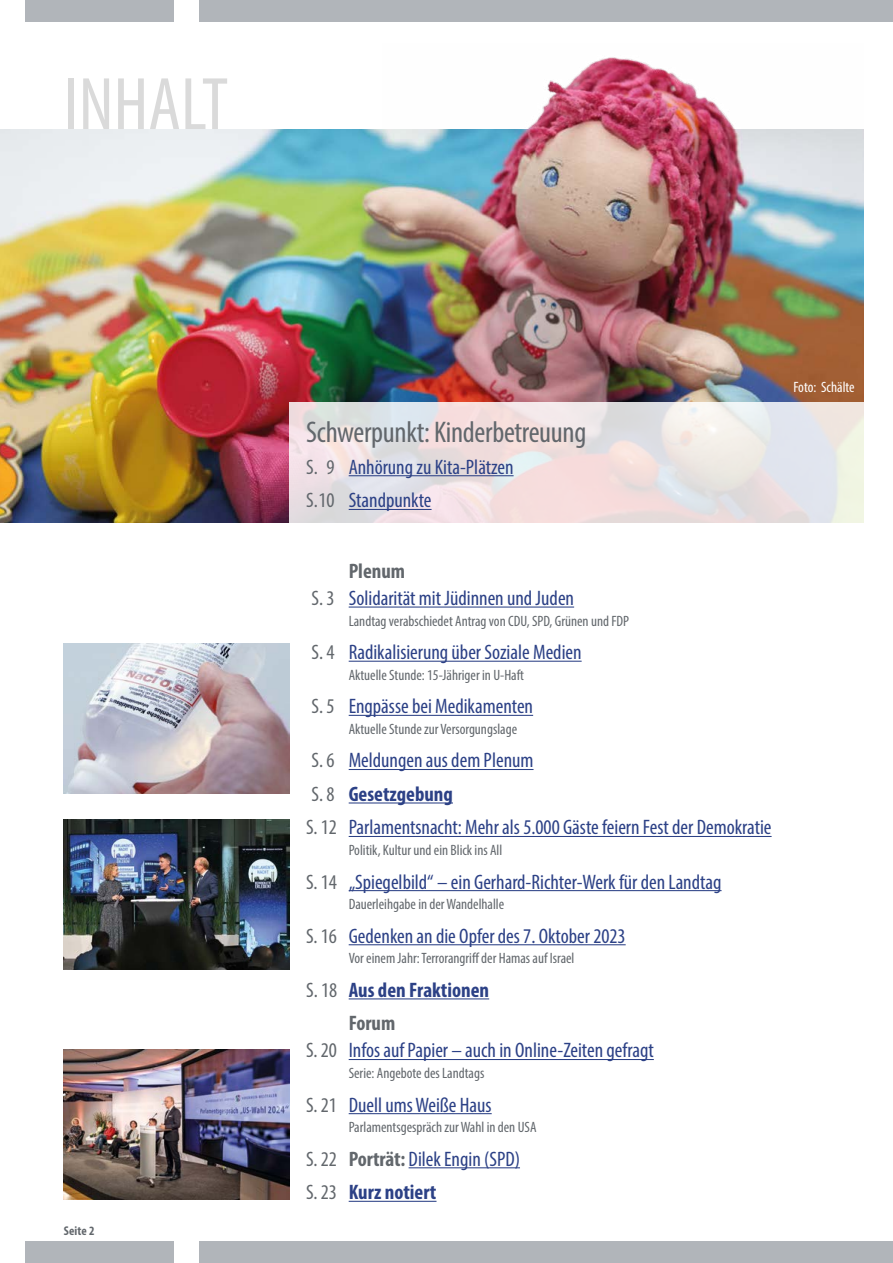
<style>
.page{position:relative;width:893px;height:1263px;background:#fff}
.page>*{position:absolute;margin:0;border:0;box-sizing:border-box;transform-origin:0 0}
.Überschrift{font:condensed 75px "Myriad Pro";color:#dadada}
.Inhalt_2te_Head{font:condensed 30px "Myriad Pro";letter-spacing:-.01em;color:#62676c}
.Inhalt{font:condensed 21px/27.2px "Myriad Pro";color:#2c4186}
.Inhalt-2{font:700 condensed 21px "Myriad Pro";color:#2c4186}
.Inhalt_Main{font:condensed 21px "Myriad Pro";color:#2c4186}
.Inhalt-3{font:condensed 15px "Myriad Pro";color:#62676c}
.BU_weiß_mit_Einzug{font:condensed 15px "Myriad Pro";color:#fff}
.t1{font:700 condensed 12.75px "Myriad Pro";letter-spacing:.01em;color:#62676c}
.s1{color:#62676c}
.s2{font-weight:700;color:#62676c}
.s3{font-weight:400;color:#62676c}
</style>
<div class="page">
<img style="left:528px;top:57px;width:207px;height:72px">
<img style="left:0;top:129px;width:863px;height:393px">
<svg style="left:289px;top:402px;width:574px;height:121px;background:#eae2e3"></svg>
<hr style="left:349px;top:475px;width:165px;height:1px;background:#2c4186">
<hr style="left:349px;top:509px;width:83px;height:1px;background:#2c4186">
<hr style="left:349px;top:606px;width:225px;height:2px;background:#2c4186">
<hr style="left:349px;top:661px;width:233px;height:1px;background:#2c4186">
<hr style="left:349px;top:715px;width:184px;height:1px;background:#2c4186">
<hr style="left:349px;top:769px;width:185px;height:1px;background:#2c4186">
<hr style="left:349px;top:802px;width:104px;height:1px;background:#2c4186">
<hr style="left:349px;top:836px;width:423px;height:1px;background:#2c4186">
<hr style="left:349px;top:890px;width:373px;height:1px;background:#2c4186">
<hr style="left:349px;top:944px;width:277px;height:1px;background:#2c4186">
<hr style="left:349px;top:998px;width:140px;height:1px;background:#2c4186">
<hr style="left:349px;top:1059px;width:305px;height:1px;background:#2c4186">
<hr style="left:349px;top:1113px;width:143px;height:1px;background:#2c4186">
<hr style="left:409px;top:1167px;width:111px;height:1px;background:#2c4186">
<hr style="left:349px;top:1201px;width:87px;height:1px;background:#2c4186">
<img style="left:64px;top:1049px;width:225px;height:150px">
<img style="left:64px;top:819px;width:225px;height:150px">
<img style="left:64px;top:643px;width:225px;height:150px">
<div style="left:200px;top:1242px;width:693px;height:21px;background:#b1b5ba"></div>
<div style="left:26px;top:1242px;width:148px;height:21px;background:#b1b5ba"></div>
<div style="left:200px;top:0;width:693px;height:21px;background:#b1b5ba"></div>
<div style="left:26px;top:0;width:148px;height:21px;background:#b1b5ba"></div>
<p class="Überschrift" style="left:64px;top:59px;width:166px">INHALT</p>
<p class="t1" style="left:64px;top:1222px;width:32px">Seite 2</p>
<p class="Inhalt_2te_Head" style="left:306px;top:414px;width:282px">Schwerpunkt: Kinderbetreuung</p>
<p class="Inhalt_Main" style="left:306px;top:454px;width:209px"><span class="s1">S. 9</span> Anhörung zu Kita-Plätzen</p>
<p class="Inhalt_Main" style="left:306px;top:488px;width:127px"><span class="s1">S.10</span> Standpunkte</p>
<p class="Inhalt" style="left:312px;top:557px;width:264px;text-indent:37px"><span class="s2">Plenum<br></span><span class="s1">S. 3</span> Solidarität mit Jüdinnen und Juden</p>
<p class="Inhalt-3" style="left:349px;top:612px;width:282px">Landtag verabschiedet Antrag von CDU, SPD, Grünen und FDP</p>
<p class="Inhalt" style="left:312px;top:638px;width:272px"><span class="s1">S. 4</span> Radikalisierung über Soziale Medien</p>
<p class="Inhalt-3" style="left:349px;top:666px;width:177px">Aktuelle Stunde: 15-Jähriger in U-Haft</p>
<p class="Inhalt" style="left:312px;top:692px;width:223px"><span class="s1">S. 5</span> Engpässe bei Medikamenten</p>
<p class="Inhalt-3" style="left:349px;top:720px;width:170px">Aktuelle Stunde zur Versorgungslage</p>
<p class="Inhalt" style="left:312px;top:747px;width:223px"><span class="s1">S. 6</span> Meldungen aus dem Plenum</p>
<p class="Inhalt-2" style="left:312px;top:781px;width:143px"><span class="s3">S. 8</span> Gesetzgebung</p>
<p class="Inhalt" style="left:306px;top:814px;width:467px"><span class="s1">S. 12</span> Parlamentsnacht: Mehr als 5.000 Gäste feiern Fest der Demokratie</p>
<p class="Inhalt-3" style="left:349px;top:841px;width:155px">Politik, Kultur und ein Blick ins All</p>
<p class="Inhalt" style="left:306px;top:868px;width:417px"><span class="s1">S. 14</span> „Spiegelbild“ – ein Gerhard-Richter-Werk für den Landtag</p>
<p class="Inhalt-3" style="left:349px;top:895px;width:157px">Dauerleihgabe in der Wandelhalle</p>
<p class="Inhalt" style="left:306px;top:922px;width:321px"><span class="s1">S. 16</span> Gedenken an die Opfer des 7. Oktober 2023</p>
<p class="Inhalt-3" style="left:349px;top:949px;width:227px">Vor einem Jahr: Terrorangriff der Hamas auf Israel</p>
<p class="Inhalt-2" style="left:306px;top:977px;width:185px"><span class="s3">S. 18</span> Aus den Fraktionen</p>
<p class="Inhalt" style="left:306px;top:1009px;width:349px;text-indent:43px"><span class="s2">Forum<br></span><span class="s1">S. 20</span> Infos auf Papier – auch in Online-Zeiten gefragt</p>
<p class="Inhalt-3" style="left:349px;top:1064px;width:137px">Serie: Angebote des Landtags</p>
<p class="Inhalt" style="left:306px;top:1091px;width:187px"><span class="s1">S. 21</span> Duell ums Weiße Haus</p>
<p class="Inhalt-3" style="left:349px;top:1118px;width:189px">Parlamentsgespräch zur Wahl in den USA</p>
<p class="Inhalt" style="left:306px;top:1145px;width:215px"><span class="s1">S. 22</span> <span class="s2">Porträt:</span> Dilek Engin (SPD)</p>
<p class="Inhalt-2" style="left:306px;top:1179px;width:132px"><span class="s3">S. 23</span> Kurz notiert</p>
<p class="BU_weiß_mit_Einzug" style="left:793px;top:377px;width:63px">Foto: Schälte</p>
</div>
